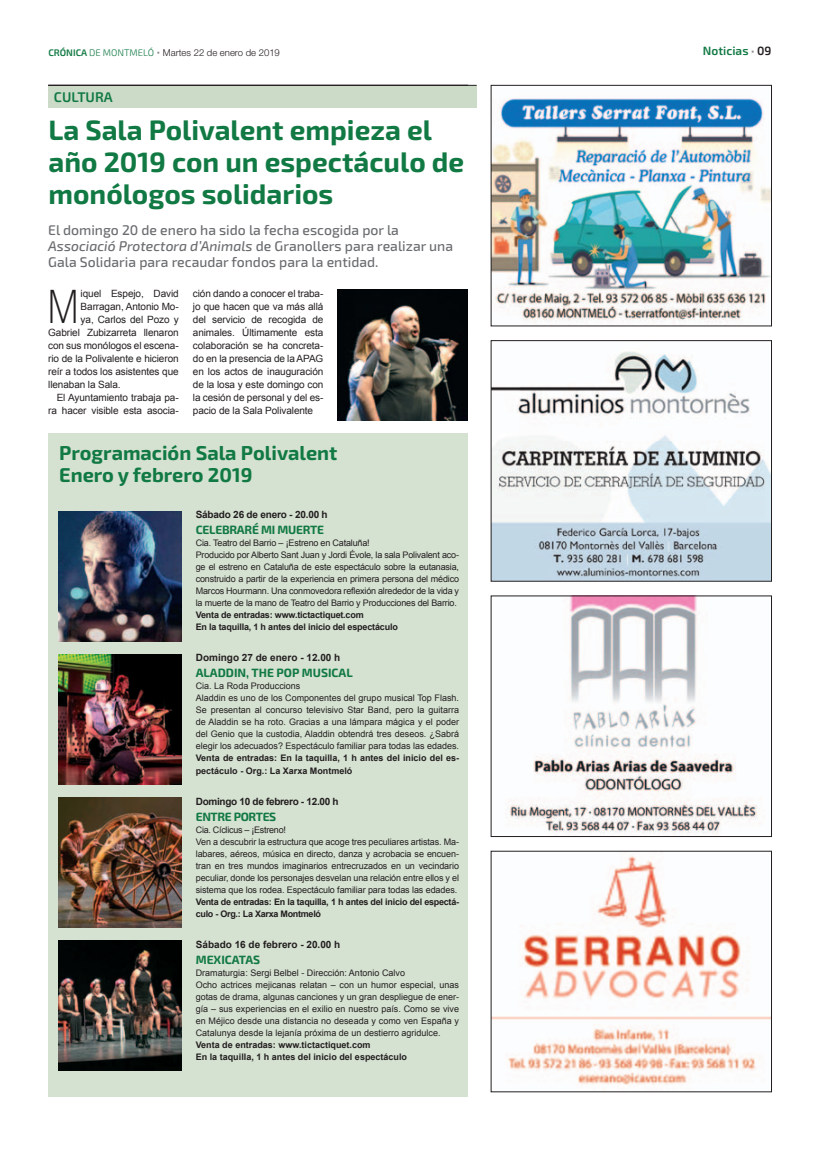
<style>
.page{position:relative;width:820px;height:1163px;background:#fff}
.page>*{position:absolute;margin:0;border:0;box-sizing:border-box;transform-origin:0 0}
.t1{font:100 condensed 46.4px "Helvetica Neue";color:#231f20}
.t2{font:700 28px/32px "Exo 2";color:#117943}
.t3{font:700 20px/22px "Exo 2";color:#117943}
.t4{font:500 14px/16px "Exo 2";color:#6a6c6f}
.t5{font:600 14px "Exo 2";color:#117943}
.t6{font:700 12px "Exo 2";color:#117943}
.t7{font:700 12px "Exo 2";letter-spacing:-.02em;color:#117943}
.t8{font:600 12px "Exo 2";color:#117943}
.t9{font:10px/13px "Arial";letter-spacing:-.01em;color:#231f20;text-align:justify}
.t10{font:700 10px "Arial";letter-spacing:-.01em;color:#231f20}
.t11{font:700 10px "Arial";letter-spacing:-.03em;color:#231f20}
.t12{font:300 9.5px "Helvetica Neue";color:#231f20}
.t13{font:9px/12px "Arial";letter-spacing:-.01em;color:#231f20}
.t14{font:700 9px/12px "Arial";letter-spacing:-.02em;color:#231f20}
.t15{font:700 9px/12px "Arial";color:#231f20}
.s1{font-family:"Exo 2";font-weight:600;color:#117943}
.s2{font-family:"Exo 2";color:#117943}
.s3{font-family:"Exo 2";font-weight:700;font-size:13px;color:#8d8b8e}
.s4{font-weight:700;font-size:13px;color:#8d8b8e}
.s5{color:#231f20}
.s6{font-style:italic}
</style>
<div class="page">
<img style="left:492px;top:852px;width:277px;height:233px">
<img style="left:492px;top:351px;width:277px;height:228px">
<img style="left:492px;top:98px;width:277px;height:225px">
<div style="left:490px;top:85px;width:281px;height:241px;border:1px solid #231f20"></div>
<img style="left:505px;top:597px;width:253px;height:237px">
<img style="left:337px;top:290px;width:130px;height:130px">
<div style="left:48px;top:433px;width:420px;height:663px;background:#d5e1d1"></div>
<img style="left:58px;top:511px;width:123px;height:130px">
<img style="left:58px;top:654px;width:123px;height:130px">
<img style="left:58px;top:797px;width:123px;height:130px">
<img style="left:58px;top:940px;width:123px;height:130px">
<div style="left:48px;top:85px;width:428px;height:23px;background:#cbdbc7"></div>
<hr style="left:48px;top:85px;width:428px;height:1px;background:#231f20">
<p class="t12" style="left:48px;top:46px;width:233px"><span class="s1">CRÓNICA</span> <span class="s2">DE MONTMELÓ</span> <span class="s3">·</span> Martes 22 de enero de 2019</p>
<h3 class="t8" style="left:702px;top:43px;width:70px">Noticias <span class="s4">·</span> <span class="s5">09</span></h3>
<h3 class="t5" style="left:54px;top:89px;width:60px">CULTURA</h3>
<h2 class="t2" style="left:48px;top:115px;width:417px">La Sala Polivalent empieza el año 2019 con un espectáculo de monólogos solidarios</h2>
<h3 class="t4" style="left:48px;top:222px;width:406px">El domingo 20 de enero ha sido la fecha escogida por la<br><span class="s6">Associació Protectora d’Animals</span> de Granollers para realizar una<br>Gala Solidaria para recaudar fondos para la entidad.</h3>
<p class="t9" style="left:193px;top:287px;width:132px">ción dando a conocer el traba&shy;jo que hacen que va más allá del servicio de recogida de animales. Últimamente esta colaboración se ha concreta&shy;do en la presencia de la APAG en los actos de inauguración de la losa y este domingo con la cesión de personal y del es&shy;pacio de la Sala Polivalente</p>
<h1 class="t1" style="left:48px;top:281px;width:32px">M</h1>
<p class="t9" style="left:81px;top:287px;width:99px">iquel Espejo, David</p>
<p class="t9" style="left:81px;top:300px;width:100px">Barragan, Antonio Mo-</p>
<p class="t9" style="left:81px;top:313px;width:99px">ya, Carlos del Pozo y</p>
<p class="t9" style="left:48px;top:326px;width:132px">Gabriel Zubizarreta llenaron</p>
<p class="t9" style="left:48px;top:339px;width:132px">con sus monólogos el escena-</p>
<p class="t9" style="left:48px;top:352px;width:132px">rio de la Polivalente e hicieron</p>
<p class="t9" style="left:48px;top:365px;width:132px">reír a todos los asistentes que</p>
<p class="t9" style="left:48px;top:378px;width:74px">llenaban la Sala.</p>
<p class="t9" style="left:57px;top:391px;width:123px">El Ayuntamiento trabaja pa-</p>
<p class="t9" style="left:48px;top:404px;width:131px">ra hacer visible esta asocia-</p>
<h3 class="t3" style="left:59px;top:442px;width:279px">Programación Sala Polivalent<br>Enero y febrero 2019</h3>
<p class="t10" style="left:196px;top:508px;width:133px">Sábado 26 de enero - 20.00 h</p>
<h3 class="t7" style="left:196px;top:523px;width:130px">CELEBRARÉ MI MUERTE</h3>
<p class="t13" style="left:196px;top:537px;width:265px">Cia. Teatro del Barrio – ¡Estreno en Cataluña!<br>Producido por Alberto Sant Juan y Jordi Évole, la sala Polivalent aco&shy;ge el estreno en Cataluña de este espectáculo sobre la eutanasia, construido a partir de la experiencia en primera persona del médico Marcos Hourmann. Una conmovedora reflexión alrededor de la vida y la muerte de la mano de Teatro del Barrio y Producciones del Barrio.</p>
<p class="t14" style="left:196px;top:609px;width:203px">Venta de entradas: www.tictactiquet.com<br>En la taquilla, 1 h antes del inicio del espectáculo</p>
<p class="t10" style="left:196px;top:651px;width:146px">Domingo 27 de enero - 12.00 h</p>
<h3 class="t6" style="left:196px;top:666px;width:158px">ALADDIN, THE POP MUSICAL</h3>
<p class="t13" style="left:196px;top:680px;width:265px">Cia. La Roda Produccions<br>Aladdin es uno de los Componentes del grupo musical Top Flash.<br>Se presentan al concurso televisivo Star Band, pero la guitarra de Aladdin se ha roto. Gracias a una lámpara mágica y el poder del Genio que la custodia, Aladdin obtendrá tres deseos. ¿Sabrá elegir los adecuados? Espectáculo familiar para todas las edades.</p>
<p class="t15" style="left:196px;top:752px;width:265px">Venta de entradas: En la taquilla, 1 h antes del inicio del es&shy;pectáculo - Org.: La Xarxa Montmeló</p>
<p class="t11" style="left:196px;top:794px;width:144px">Domingo 10 de febrero - 12.00 h</p>
<h3 class="t7" style="left:196px;top:809px;width:82px">ENTRE PORTES</h3>
<p class="t13" style="left:196px;top:823px;width:265px">Cia. Cíclicus – ¡Estreno!<br>Ven a descubrir la estructura que acoge tres peculiares artistas. Ma&shy;labares, aéreos, música en directo, danza y acrobacia se encuen&shy;tran en tres mundos imaginarios entrecruzados en un vecindario peculiar, donde los personajes desvelan una relación entre ellos y el sistema que los rodea. Espectáculo familiar para todas las edades.</p>
<p class="t14" style="left:196px;top:895px;width:265px">Venta de entradas: En la taquilla, 1 h antes del inicio del espectá&shy;culo - Org.: La Xarxa Montmeló</p>
<p class="t10" style="left:196px;top:937px;width:146px">Sábado 16 de febrero - 20.00 h</p>
<h3 class="t6" style="left:196px;top:952px;width:66px">MEXICATAS</h3>
<p class="t13" style="left:196px;top:966px;width:265px">Dramaturgia: Sergi Belbel - Dirección: Antonio Calvo<br>Ocho actrices mejicanas relatan – con un humor especial, unas gotas de drama, algunas canciones y un gran despliegue de ener&shy;gía – sus experiencias en el exilio en nuestro país. Como se vive en Méjico desde una distancia no deseada y como ven España y Catalunya desde la lejanía próxima de un destierro agridulce.</p>
<p class="t15" style="left:196px;top:1038px;width:213px">Venta de entradas: www.tictactiquet.com<br>En la taquilla, 1 h antes del inicio del espectáculo</p>
</div>
